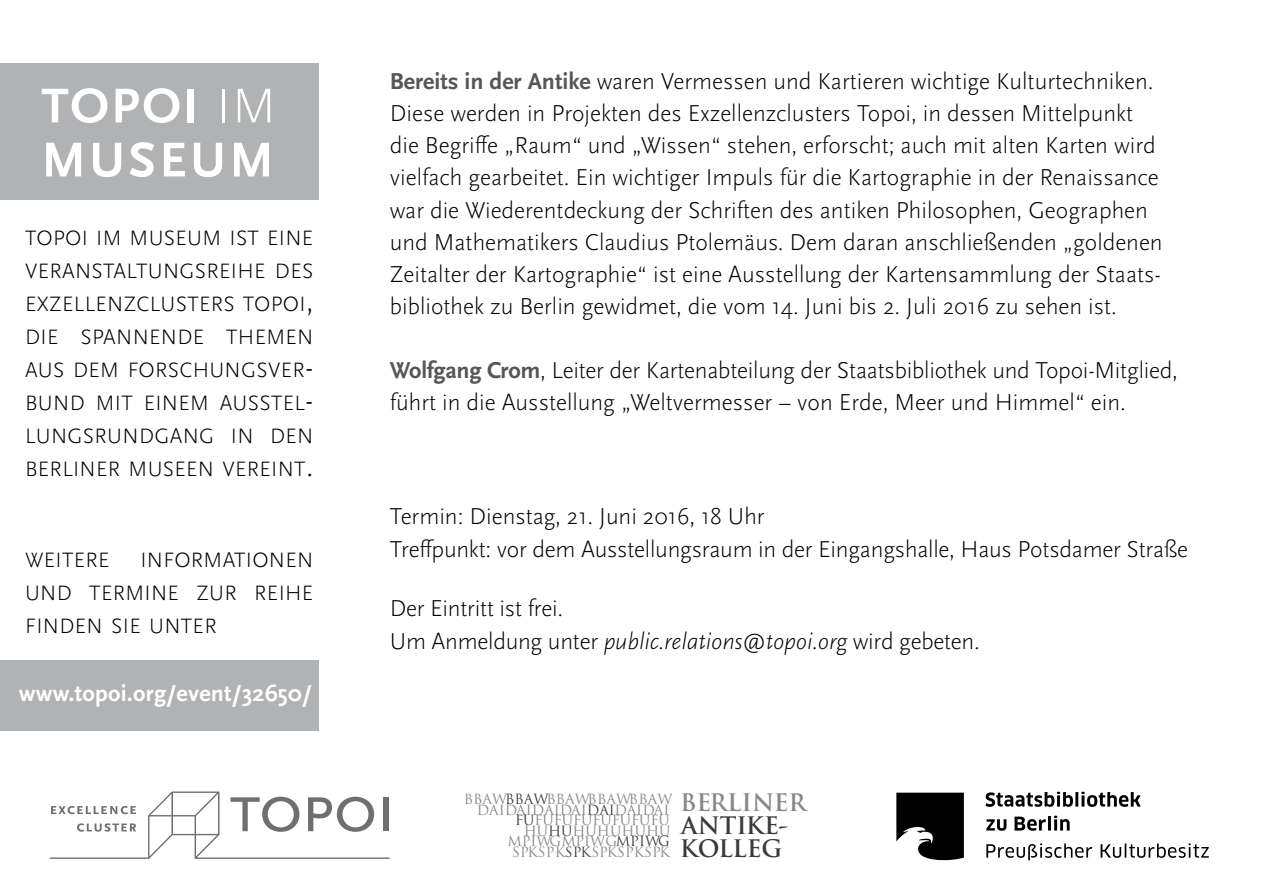
<style>
.page{position:relative;width:1263px;height:893px;background:#fff}
.page>*{position:absolute;margin:0;border:0;box-sizing:border-box;transform-origin:0 0}
.t1{font:700 51px/54px "Scala Sans OT";letter-spacing:.06em;color:#fff}
.t2{font:300 24px/32.1px "Scala Sans OT";color:#000}
.t3{font:700 24px "Scala Sans OT";letter-spacing:.01em;color:#fff}
.t4{font:700 23.4px/22.8px "Trajan Pro";color:#3b3b3a}
.t5{font:700 23.4px "Trajan Pro";color:#878786}
.t6{font:300 21.6px/33px "Scala Sans OT";letter-spacing:.015em;color:#000}
.t7{font:13.8px/10.5px "Trajan Pro";color:#878786;text-align:right}
.s1{font-weight:300}
.s2{font-size:31.2px}
.s3{font-weight:700;color:#565656}
.s4{font-style:italic}
.s5{color:#3b3b3a}
</style>
<div class="page">
<div style="left:0;top:63px;width:319px;height:136px;background:#b1b2b3"></div>
<div style="left:0;top:660px;width:319px;height:71px;background:#b1b2b3"></div>
<svg style="left:50px;top:791px;width:340px;height:68px"></svg>
<svg style="left:896px;top:793px;width:68px;height:67px"></svg>
<svg style="left:986px;top:843px;width:223px;height:17px"></svg>
<svg style="left:986px;top:816px;width:84px;height:15px"></svg>
<svg style="left:986px;top:792px;width:155px;height:15px"></svg>
<h1 class="t1" style="left:41px;top:80px;width:236px">TOPOI <span class="s1">IM<br></span>MUSEUM</h1>
<p class="t6" style="left:25px;top:221px;width:290px">TOPOI IM MUSEUM IST EINE<br>VERANSTALTUNGSREIHE DES<br>EXZELLENZCLUSTERS TOPOI<span class="s2">,<br></span>DIE SPANNENDE THEMEN<br>AUS DEM FORSCHUNGSVER<span class="s2">-<br></span>BUND MIT EINEM AUSSTEL<span class="s2">-----<br></span>LUNGSRUNDGANG IN DEN<br>BERLINER MUSEEN VEREINT<span class="s2">.</span></p>
<p class="t6" style="left:25px;top:544px;width:290px;text-align:justify;text-indent:115px">INFORMATIONEN UND TERMINE ZUR REIHE FINDEN SIE UNTER</p>
<p class="t6" style="left:25px;top:544px;width:86px">WEITERE</p>
<p class="t3" style="left:19px;top:680px;width:295px">www.topoi.org/event/32650/</p>
<p class="t2" style="left:390px;top:66px;width:774px"><span class="s3">Bereits in der Antike</span> waren Vermessen und Kartieren wichtige Kulturtechniken.<br>Diese werden in Projekten des Exzellenzclusters Topoi, in dessen Mittelpunkt die Begriffe „Raum“ und „Wissen“ stehen, erforscht; auch mit alten Karten wird vielfach gearbeitet. Ein wichtiger Impuls für die Kartographie in der Renaissance war die Wiederentdeckung der Schriften des antiken Philosophen, Geographen und Mathematikers Claudius Ptolemäus. Dem daran anschließenden „goldenen Zeitalter der Kartographie“ ist eine Ausstellung der Kartensammlung der Staats&shy;bibliothek zu Berlin gewidmet, die vom 14. Juni bis 2. Juli 2016 zu sehen ist.</p>
<p class="t2" style="left:390px;top:355px;width:790px"><span class="s3">Wolfgang Crom</span>, Leiter der Kartenabteilung der Staatsbibliothek und Topoi-Mitglied, führt in die Ausstellung „Weltvermesser – von Erde, Meer und Himmel“ ein.</p>
<p class="t2" style="left:390px;top:500px;width:800px;line-height:33px">Termin: Dienstag, 21. Juni 2016, 18 Uhr<br>Treffpunkt: vor dem Ausstellungsraum in der Eingangshalle, Haus Potsdamer Straße</p>
<p class="t2" style="left:390px;top:592px;width:591px;line-height:33px">Der Eintritt ist frei.<br>Um Anmeldung unter <span class="s4">public.relations@topoi.org</span> wird gebeten.</p>
<p class="t5" style="left:680px;top:788px;width:128px">BERLINER</p>
<p class="t4" style="left:680px;top:814px;width:110px">ANTIKE-<br>KOLLEG</p>
<p class="t7" style="left:464px;top:794px;width:210px">BBAW<span class="s5">BBAW</span>BBAWBBAWBBAW<br>DAIDAIDAIDAI<span class="s5">DAI</span>DAIDAI<br><span class="s5">FU</span>FUFUFUFUFUFUFU<br>HU<span class="s5">HU</span>HUHUHUHU<br>MPIWGMPIWG<span class="s5">MPIWG<br></span>SPKSPK<span class="s5">SPK</span>SPKSPKSPK</p>
</div>
